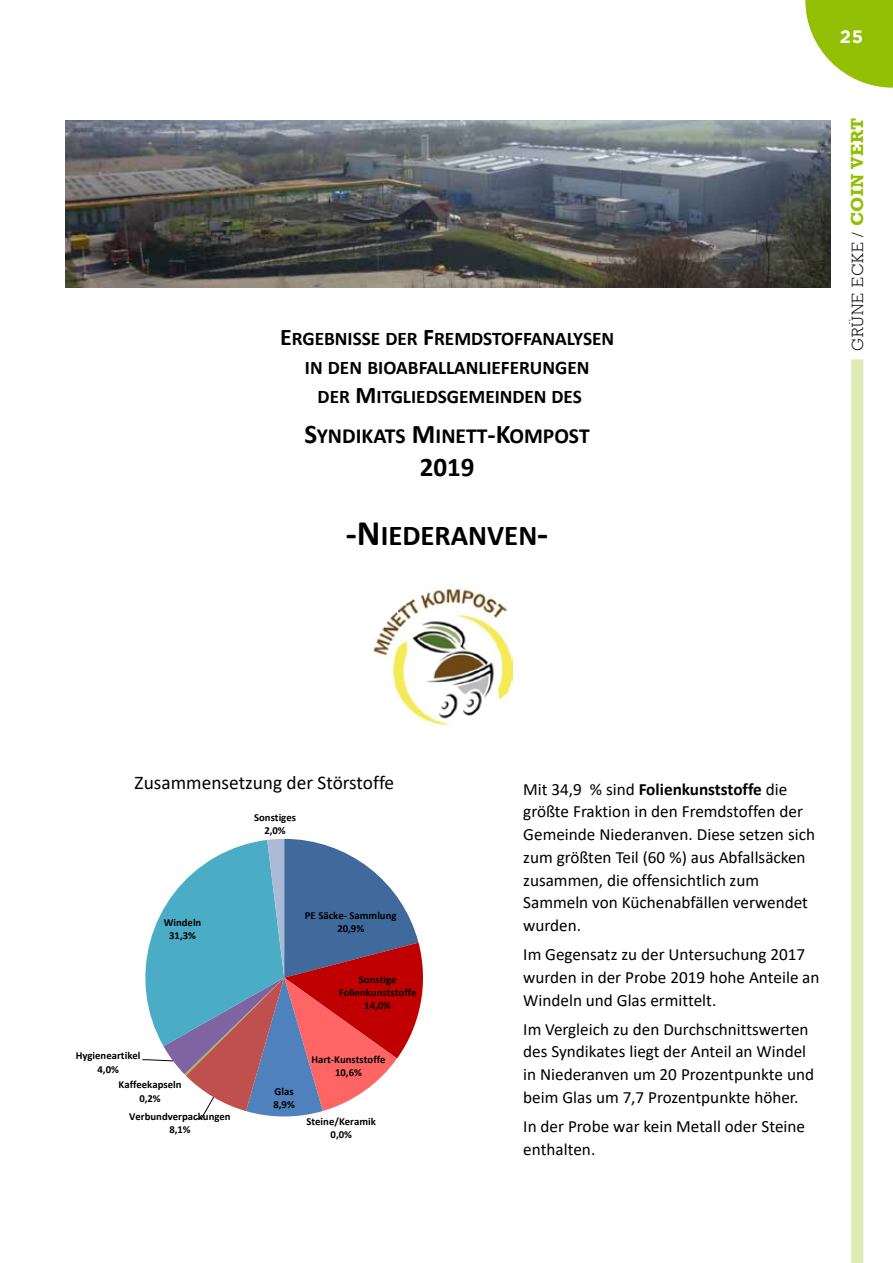
<style>
.page{position:relative;width:893px;height:1263px;background:#fff}
.page>*{position:absolute;margin:0;border:0;box-sizing:border-box;transform-origin:0 0}
.t1{font:700 28.8px "Calibri";color:#000}
.t2{font:700 27px "Calibri";color:#000}
.t3{font:700 21.6px "Calibri";color:#000}
.t4{font:700 19.35px "Calibri";letter-spacing:-.005em;color:#000}
.t5{font:19.35px "Calibri";color:#000}
.t6{font:700 19.2px/28.8px "Calibri";color:#000;text-align:center}
.t7{font:italic 700 18px "Calibri";color:#000}
.t8{font:700 18px "Gotham";color:#fff}
.t9{font:17.25px "Calibri";color:#000}
.t10{font:700 17.25px "Calibri";color:#000}
.t11{font:17.1px/22.6px "Calibri";color:#000}
.t12{font:300 16.5px "Rockwell";letter-spacing:.05em;color:#000}
.t13{font:700 15.3px "Calibri";color:#000}
.t14{font:700 13.65px "Calibri";color:#000}
.t15{font:700 10.8px "Calibri";color:#000}
.t16{font:700 10.65px/13.2px "Calibri";color:#000;text-align:center}
.s1{font-size:16.95px}
.s2{font-size:19.2px}
.s3{font-size:24px}
.s4{font-size:27px}
.s5{font-size:36px}
.s6{font-weight:700;color:#93c005}
.s7{font-weight:400}
</style>
<div class="page">
<svg style="left:805px;top:0;width:88px;height:88px"></svg>
<div style="left:851px;top:359px;width:12px;height:904px;background:#deecb4"></div>
<img style="left:65px;top:120px;width:766px;height:167px">
<img style="left:374px;top:587px;width:139px;height:139px">
<svg style="left:142px;top:839px;width:281px;height:280px"></svg>
<p class="t14" style="left:330px;top:321px;width:238px"><span class="s1">E</span>RGEBNISSE DER <span class="s1">F</span>REMDSTOFFANALYSEN</p>
<p class="t14" style="left:356px;top:361px;width:189px">DER <span class="s1">M</span>ITGLIEDSGEMEINDEN DES</p>
<p class="t13" style="left:347px;top:388px;width:204px"><span class="s2">S</span>YNDIKATS <span class="s2">M</span>INETT<span class="s2">-K</span>OMPOST</p>
<p class="t4" style="left:280px;top:325px;width:336px"><span class="s3">E</span>RGEBNISSE DER <span class="s3">F</span>REMDSTOFFANALYSEN</p>
<p class="t6" style="left:305px;top:353px;width:286px">IN DEN BIOABFALLANLIEFERUNGEN<br>DER <span class="s3">M</span>ITGLIEDSGEMEINDEN DES</p>
<p class="t3" style="left:304px;top:421px;width:287px"><span class="s4">S</span>YNDIKATS <span class="s4">M</span>INETT<span class="s4">-K</span>OMPOST</p>
<h2 class="t2" style="left:420px;top:448px;width:56px">2019</h2>
<h1 class="t1" style="left:346px;top:515px;width:204px"><span class="s5">-N</span>IEDERANVEN<span class="s5">-</span></h1>
<p class="t8" style="left:840px;top:26px;width:25px">25</p>
<p class="t12" style="left:848px;top:351px;width:235px;rotate:-90deg">GRÜNE ECKE / <span class="s6">COIN VERT</span></p>
<p class="t5" style="left:135px;top:769px;width:261px">Zusammensetzung der Störstoffe</p>
<p class="t16" style="left:254px;top:810px;width:43px">Sonstiges<br>2,0%</p>
<p class="t16" style="left:164px;top:916px;width:39px">Windeln<br>31,3%</p>
<p class="t15" style="left:305px;top:908px;width:93px">PE Säcke- Sammlung</p>
<p class="t16" style="left:337px;top:922px;width:28px">20,9%</p>
<p class="t16" style="left:339px;top:972px;width:79px">Sonstige<br>Folienkunststoffe<br>14,0%</p>
<p class="t16" style="left:76px;top:1049px;width:66px">Hygieneartikel</p>
<p class="t15" style="left:98px;top:1061px;width:23px">4,0%</p>
<p class="t16" style="left:119px;top:1078px;width:64px">Kaffeekapseln<br>0,2%</p>
<p class="t16" style="left:273px;top:1084px;width:23px;text-align:left">Glas<br>8,9%</p>
<p class="t7" style="left:103px;top:1101px;width:189px">Natur und Klima schonen</p>
<p class="t16" style="left:129px;top:1110px;width:103px">Verbundverpackungen<br>8,1%</p>
<p class="t16" style="left:311px;top:1052px;width:76px">Hart-Kunststoffe</p>
<p class="t15" style="left:335px;top:1064px;width:28px">10,6%</p>
<p class="t16" style="left:306px;top:1114px;width:71px">Steine/Keramik<br>0,0%</p>
<p class="t10" style="left:523px;top:777px;width:266px"><span class="s7">Mit 34,9 % sind</span> Folienkunststoffe <span class="s7">die</span></p>
<p class="t11" style="left:523px;top:800px;width:293px">größte Fraktion in den Fremdstoffen der Gemeinde Niederanven. Diese setzen sich zum größten Teil (60 %) aus Abfallsäcken zusammen, die offensichtlich zum</p>
<p class="t9" style="left:523px;top:890px;width:286px">Sammeln von Küchenabfällen verwendet</p>
<p class="t11" style="left:523px;top:910px;width:283px;line-height:29.1px">wurden.<br>Im Gegensatz zu der Untersuchung 2017</p>
<p class="t11" style="left:523px;top:965px;width:298px">wurden in der Probe 2019 hohe Anteile an</p>
<p class="t9" style="left:523px;top:988px;width:195px">Windeln und Glas ermittelt.</p>
<p class="t11" style="left:523px;top:1017px;width:292px">Im Vergleich zu den Durchschnittswerten des Syndikates liegt der Anteil an Windel in Niederanven um 20 Prozentpunkte und beim Glas um 7,7 Prozentpunkte höher.</p>
<p class="t11" style="left:523px;top:1114px;width:283px">In der Probe war kein Metall oder Steine enthalten.</p>
</div>
